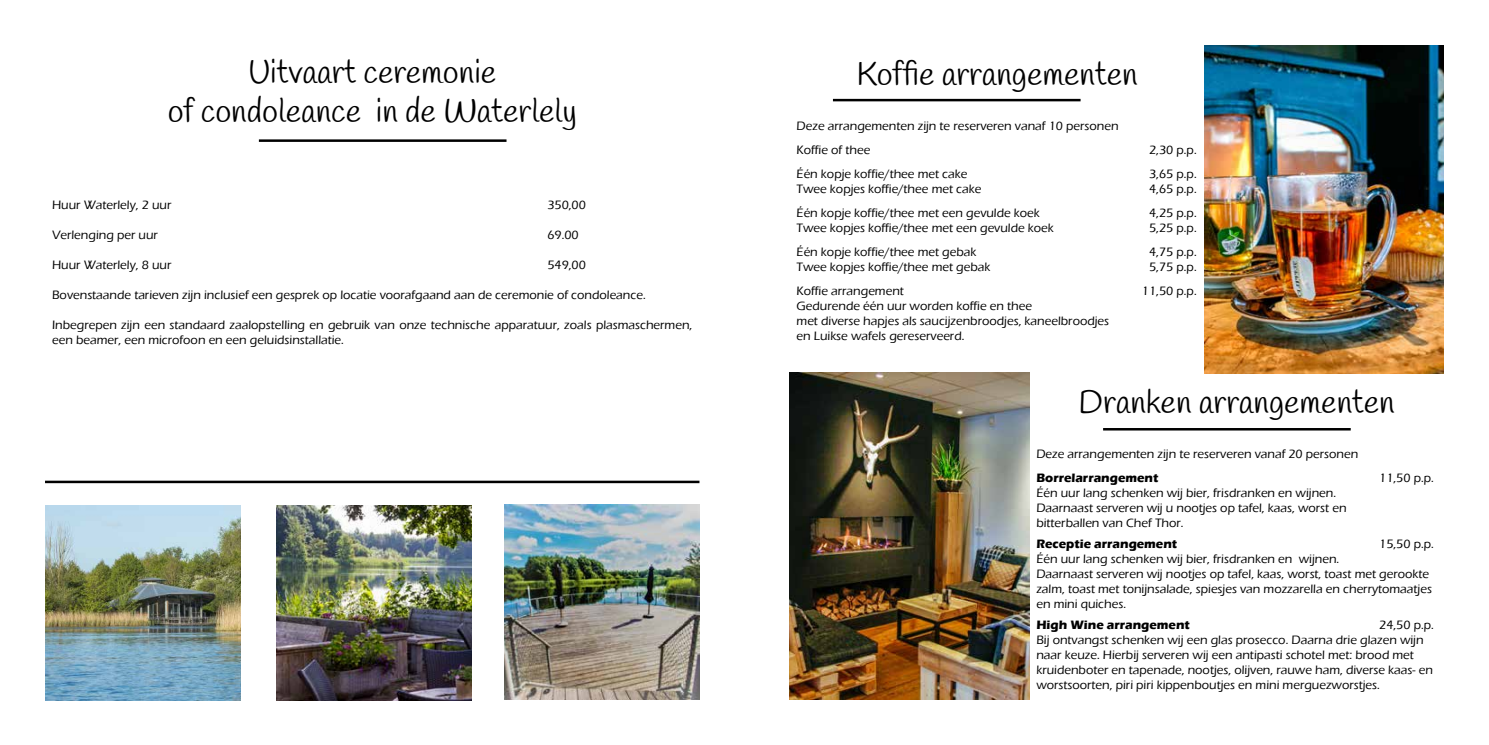
<style>
.page{position:relative;width:1489px;height:745px;background:#fff}
.page>*{position:absolute;margin:0;border:0;box-sizing:border-box;transform-origin:0 0}
.t1{font:32.5px/39px "Handlee";color:#000;text-align:center}
.t2{font:500 12.5px/15px "Eras ITC";color:#000}
.t3{font:700 12.5px "Eras ITC";color:#000}
</style>
<div class="page">
<img style="left:789px;top:372px;width:240px;height:327px">
<img style="left:276px;top:505px;width:195px;height:194px">
<img style="left:45px;top:505px;width:195px;height:194px">
<img style="left:504px;top:504px;width:195px;height:195px">
<hr style="left:45px;top:480px;width:654px;height:3px;background:#000">
<hr style="left:259px;top:139px;width:247px;height:3px;background:#000">
<hr style="left:832px;top:99px;width:248px;height:2px;background:#000">
<hr style="left:1102px;top:428px;width:248px;height:2px;background:#000">
<img style="left:1204px;top:46px;width:239px;height:327px">
<h1 class="t1" style="left:168px;top:54px;width:410px">Uitvaart ceremonie<br>of condoleance in de Waterlely</h1>
<p class="t2" style="left:52px;top:197px;width:121px">Huur Waterlely, 2 uur</p>
<p class="t2" style="left:547px;top:197px;width:40px">350,00</p>
<p class="t2" style="left:52px;top:227px;width:107px">Verlenging per uur</p>
<p class="t2" style="left:547px;top:227px;width:33px">69.00</p>
<p class="t2" style="left:52px;top:257px;width:121px">Huur Waterlely, 8 uur</p>
<p class="t2" style="left:547px;top:257px;width:40px">549,00</p>
<p class="t2" style="left:52px;top:287px;width:595px">Bovenstaande tarieven zijn inclusief een gesprek op locatie voorafgaand aan de ceremonie of condoleance.</p>
<p class="t2" style="left:52px;top:317px;width:641px">Inbegrepen zijn een standaard zaalopstelling en gebruik van onze technische apparatuur, zoals plasmaschermen, een beamer, een microfoon en een geluidsinstallatie.</p>
<h1 class="t1" style="left:856px;top:57px;width:282px">Koffie arrangementen</h1>
<p class="t2" style="left:796px;top:114px;width:323px;line-height:24px">Deze arrangementen zijn te reserveren vanaf 10 personen<br>Koffie of thee</p>
<p class="t2" style="left:1148px;top:142px;width:49px">2,30 p.p.</p>
<p class="t2" style="left:796px;top:166px;width:172px">Één kopje koffie/thee met cake</p>
<p class="t2" style="left:1148px;top:166px;width:49px">3,65 p.p.</p>
<p class="t2" style="left:796px;top:181px;width:186px">Twee kopjes koffie/thee met cake</p>
<p class="t2" style="left:1148px;top:181px;width:49px">4,65 p.p.</p>
<p class="t2" style="left:796px;top:205px;width:245px">Één kopje koffie/thee met een gevulde koek</p>
<p class="t2" style="left:1148px;top:205px;width:49px">4,25 p.p.</p>
<p class="t2" style="left:796px;top:220px;width:259px">Twee kopjes koffie/thee met een gevulde koek</p>
<p class="t2" style="left:1148px;top:220px;width:49px">5,25 p.p.</p>
<p class="t2" style="left:796px;top:244px;width:181px">Één kopje koffie/thee met gebak</p>
<p class="t2" style="left:1148px;top:244px;width:49px">4,75 p.p.</p>
<p class="t2" style="left:796px;top:259px;width:195px">Twee kopjes koffie/thee met gebak</p>
<p class="t2" style="left:1148px;top:259px;width:49px">5,75 p.p.</p>
<p class="t2" style="left:796px;top:283px;width:109px">Koffie arrangement</p>
<p class="t2" style="left:1141px;top:283px;width:56px">11,50 p.p.</p>
<p class="t2" style="left:796px;top:298px;width:314px">Gedurende één uur worden koffie en thee<br>met diverse hapjes als saucijzenbroodjes, kaneelbroodjes en Luikse wafels gereserveerd.</p>
<h1 class="t1" style="left:1078px;top:384px;width:317px">Dranken arrangementen</h1>
<p class="t2" style="left:1036px;top:446px;width:323px">Deze arrangementen zijn te reserveren vanaf 20 personen</p>
<p class="t3" style="left:1036px;top:470px;width:123px">Borrelarrangement</p>
<p class="t2" style="left:1378px;top:470px;width:56px">11,50 p.p.</p>
<p class="t2" style="left:1036px;top:485px;width:311px">Één uur lang schenken wij bier, frisdranken en wijnen.<br>Daarnaast serveren wij u nootjes op tafel, kaas, worst en bitterballen van Chef Thor.</p>
<p class="t3" style="left:1036px;top:536px;width:142px">Receptie arrangement</p>
<p class="t2" style="left:1378px;top:536px;width:56px">15,50 p.p.</p>
<p class="t2" style="left:1036px;top:551px;width:397px">Één uur lang schenken wij bier, frisdranken en wijnen.<br>Daarnaast serveren wij nootjes op tafel, kaas, worst, toast met gerookte zalm, toast met tonijnsalade, spiesjes van mozzarella en cherrytomaatjes en mini quiches.</p>
<p class="t3" style="left:1036px;top:617px;width:155px">High Wine arrangement</p>
<p class="t2" style="left:1036px;top:617px;width:399px;text-indent:343px">24,50 p.p.<br>Bij ontvangst schenken wij een glas prosecco. Daarna drie glazen wijn naar keuze. Hierbij serveren wij een antipasti schotel met: brood met kruidenboter en tapenade, nootjes, olijven, rauwe ham, diverse kaas- en worstsoorten, piri piri kippenboutjes en mini merguezworstjes.</p>
</div>
